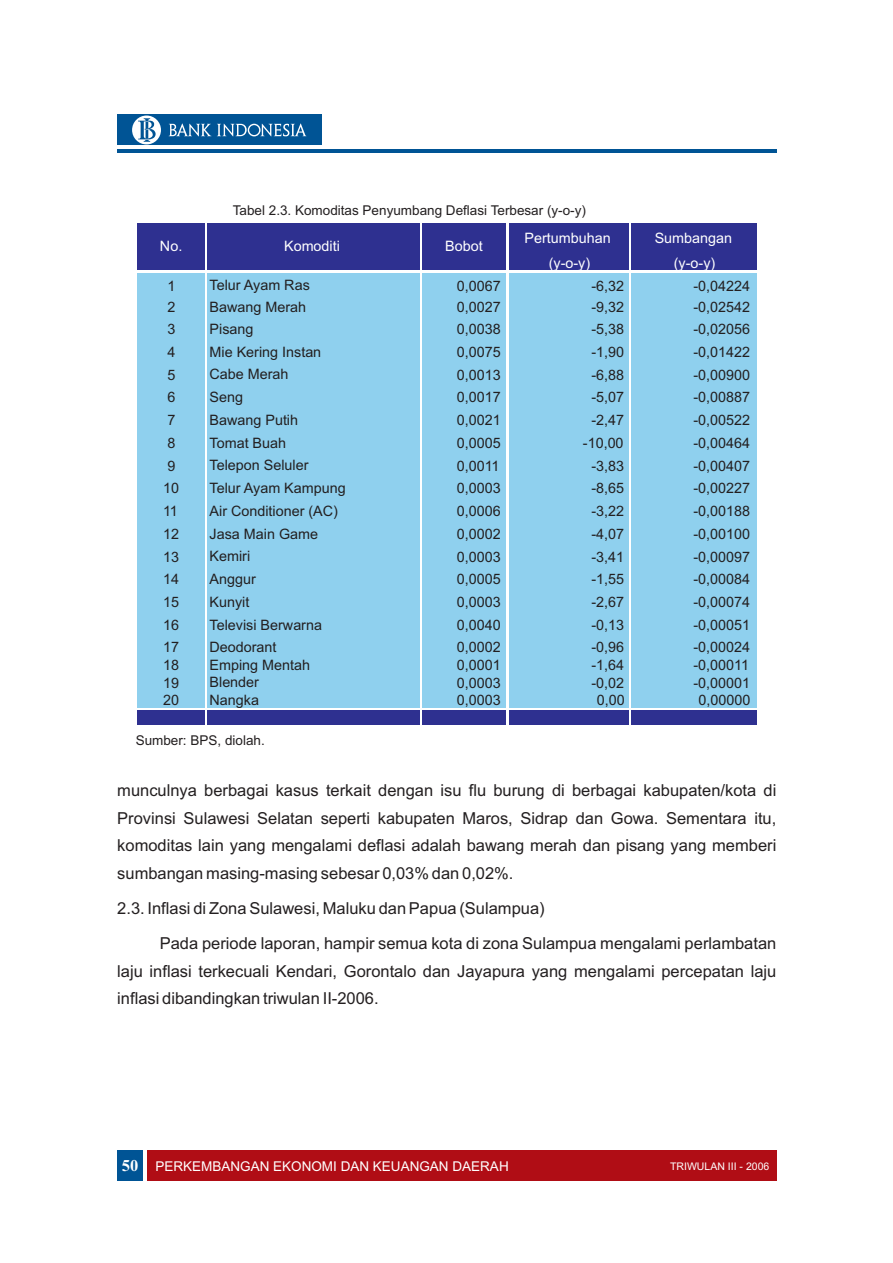
<style>
.page{position:relative;width:893px;height:1263px;background:#fff}
.page>*{position:absolute;margin:0;border:0;box-sizing:border-box;transform-origin:0 0}
.t1{font:16.5px/27.6px "Arial";color:#231f20}
.t2{font:14.4px "Arial";color:#231f20}
.t3{font:14.4px "Arial";color:#fff}
.t4{font:13.5px "Arial";color:#231f20}
.t5{font:13.5px "Arial";color:#fff}
.t6{font:10.5px "Arial";color:#fff}
.s1{font-family:"Times New Roman";font-weight:700;font-size:16.5px}
</style>
<div class="page">
<div style="left:117px;top:1150px;width:26px;height:31px;background:#005495"></div>
<div style="left:147px;top:1150px;width:629px;height:31px;background:#b00d15"></div>
<div style="left:117px;top:115px;width:204px;height:30px;background:#005495"></div>
<div style="left:132px;top:116px;width:29px;height:28px;background:#fff;border-radius:50%"></div>
<svg style="left:138px;top:118px;width:18px;height:24px"></svg>
<svg style="left:169px;top:124px;width:42px;height:12px"></svg>
<svg style="left:217px;top:124px;width:89px;height:12px"></svg>
<hr style="left:117px;top:150px;width:659px;height:3px;background:#005495">
<div style="left:136px;top:222px;width:622px;height:50px;background:#2e3090"></div>
<div style="left:136px;top:272px;width:622px;height:437px;background:#8fd0ee"></div>
<div style="left:136px;top:709px;width:622px;height:18px;background:#2e3090"></div>
<hr style="left:206px;top:223px;width:1px;height:504px;background:#fff">
<hr style="left:420px;top:223px;width:2px;height:504px;background:#fff">
<hr style="left:506px;top:223px;width:1px;height:504px;background:#fff">
<hr style="left:507px;top:223px;width:1px;height:504px;background:#fff">
<hr style="left:629px;top:223px;width:2px;height:504px;background:#fff">
<hr style="left:757px;top:223px;width:2px;height:504px;background:#fff">
<hr style="left:136px;top:221px;width:623px;height:2px;background:#fff">
<hr style="left:136px;top:271px;width:623px;height:1px;background:#fff">
<hr style="left:137px;top:708px;width:622px;height:1px;background:#fff">
<hr style="left:136px;top:725px;width:623px;height:1px;background:#fff">
<hr style="left:136px;top:726px;width:623px;height:1px;background:#fff">
<p class="t4" style="left:233px;top:205px;width:355px">Tabel 2.3. Komoditas Penyumbang Deflasi Terbesar (y-o-y)</p>
<p class="t3" style="left:160px;top:241px;width:24px">No.</p>
<p class="t3" style="left:284px;top:241px;width:57px">Komoditi</p>
<p class="t3" style="left:445px;top:241px;width:39px">Bobot</p>
<p class="t3" style="left:524px;top:233px;width:88px">Pertumbuhan</p>
<p class="t3" style="left:655px;top:233px;width:79px">Sumbangan</p>
<p class="t3" style="left:549px;top:257px;width:43px">(y-o-y)</p>
<p class="t3" style="left:674px;top:257px;width:43px">(y-o-y)</p>
<p class="t2" style="left:168px;top:280px;width:9px">1</p>
<p class="t2" style="left:210px;top:280px;width:102px">Telur Ayam Ras</p>
<p class="t2" style="left:457px;top:280px;width:45px">0,0067</p>
<p class="t2" style="left:591px;top:280px;width:34px">-6,32</p>
<p class="t2" style="left:693px;top:280px;width:58px">-0,04224</p>
<p class="t2" style="left:168px;top:302px;width:9px">2</p>
<p class="t2" style="left:210px;top:302px;width:98px">Bawang Merah</p>
<p class="t2" style="left:457px;top:302px;width:45px">0,0027</p>
<p class="t2" style="left:591px;top:302px;width:34px">-9,32</p>
<p class="t2" style="left:693px;top:302px;width:58px">-0,02542</p>
<p class="t2" style="left:168px;top:324px;width:9px">3</p>
<p class="t2" style="left:210px;top:323px;width:45px">Pisang</p>
<p class="t2" style="left:457px;top:324px;width:45px">0,0038</p>
<p class="t2" style="left:591px;top:324px;width:34px">-5,38</p>
<p class="t2" style="left:693px;top:324px;width:58px">-0,02056</p>
<p class="t2" style="left:168px;top:346px;width:9px">4</p>
<p class="t2" style="left:210px;top:346px;width:113px">Mie Kering Instan</p>
<p class="t2" style="left:457px;top:346px;width:45px">0,0075</p>
<p class="t2" style="left:591px;top:346px;width:34px">-1,90</p>
<p class="t2" style="left:693px;top:346px;width:58px">-0,01422</p>
<p class="t2" style="left:168px;top:369px;width:9px">5</p>
<p class="t2" style="left:210px;top:369px;width:80px">Cabe Merah</p>
<p class="t2" style="left:457px;top:369px;width:45px">0,0013</p>
<p class="t2" style="left:591px;top:369px;width:34px">-6,88</p>
<p class="t2" style="left:693px;top:369px;width:58px">-0,00900</p>
<p class="t2" style="left:168px;top:392px;width:9px">6</p>
<p class="t2" style="left:210px;top:392px;width:35px">Seng</p>
<p class="t2" style="left:457px;top:392px;width:45px">0,0017</p>
<p class="t2" style="left:591px;top:392px;width:34px">-5,07</p>
<p class="t2" style="left:693px;top:392px;width:58px">-0,00887</p>
<p class="t2" style="left:168px;top:415px;width:9px">7</p>
<p class="t2" style="left:210px;top:414px;width:90px">Bawang Putih</p>
<p class="t2" style="left:457px;top:415px;width:45px">0,0021</p>
<p class="t2" style="left:591px;top:415px;width:34px">-2,47</p>
<p class="t2" style="left:693px;top:415px;width:58px">-0,00522</p>
<p class="t2" style="left:168px;top:437px;width:9px">8</p>
<p class="t2" style="left:210px;top:437px;width:78px">Tomat Buah</p>
<p class="t2" style="left:457px;top:437px;width:45px">0,0005</p>
<p class="t2" style="left:583px;top:437px;width:42px">-10,00</p>
<p class="t2" style="left:693px;top:437px;width:58px">-0,00464</p>
<p class="t2" style="left:168px;top:460px;width:9px">9</p>
<p class="t2" style="left:210px;top:460px;width:100px">Telepon Seluler</p>
<p class="t2" style="left:457px;top:460px;width:44px">0,0011</p>
<p class="t2" style="left:591px;top:460px;width:34px">-3,83</p>
<p class="t2" style="left:693px;top:460px;width:58px">-0,00407</p>
<p class="t2" style="left:163px;top:483px;width:17px">10</p>
<p class="t2" style="left:210px;top:483px;width:138px">Telur Ayam Kampung</p>
<p class="t2" style="left:457px;top:483px;width:45px">0,0003</p>
<p class="t2" style="left:591px;top:483px;width:34px">-8,65</p>
<p class="t2" style="left:693px;top:483px;width:58px">-0,00227</p>
<p class="t2" style="left:163px;top:505px;width:16px">11</p>
<p class="t2" style="left:210px;top:505px;width:130px">Air Conditioner (AC)</p>
<p class="t2" style="left:457px;top:505px;width:45px">0,0006</p>
<p class="t2" style="left:591px;top:505px;width:34px">-3,22</p>
<p class="t2" style="left:693px;top:505px;width:58px">-0,00188</p>
<p class="t2" style="left:163px;top:528px;width:17px">12</p>
<p class="t2" style="left:210px;top:528px;width:110px">Jasa Main Game</p>
<p class="t2" style="left:457px;top:528px;width:45px">0,0002</p>
<p class="t2" style="left:591px;top:528px;width:34px">-4,07</p>
<p class="t2" style="left:693px;top:528px;width:58px">-0,00100</p>
<p class="t2" style="left:163px;top:551px;width:17px">13</p>
<p class="t2" style="left:210px;top:551px;width:42px">Kemiri</p>
<p class="t2" style="left:457px;top:551px;width:45px">0,0003</p>
<p class="t2" style="left:591px;top:551px;width:34px">-3,41</p>
<p class="t2" style="left:693px;top:551px;width:58px">-0,00097</p>
<p class="t2" style="left:163px;top:574px;width:17px">14</p>
<p class="t2" style="left:210px;top:574px;width:48px">Anggur</p>
<p class="t2" style="left:457px;top:574px;width:45px">0,0005</p>
<p class="t2" style="left:591px;top:574px;width:34px">-1,55</p>
<p class="t2" style="left:693px;top:574px;width:58px">-0,00084</p>
<p class="t2" style="left:163px;top:596px;width:17px">15</p>
<p class="t2" style="left:210px;top:596px;width:41px">Kunyit</p>
<p class="t2" style="left:457px;top:596px;width:45px">0,0003</p>
<p class="t2" style="left:591px;top:596px;width:34px">-2,67</p>
<p class="t2" style="left:693px;top:596px;width:58px">-0,00074</p>
<p class="t2" style="left:163px;top:619px;width:17px">16</p>
<p class="t2" style="left:210px;top:619px;width:114px">Televisi Berwarna</p>
<p class="t2" style="left:457px;top:619px;width:45px">0,0040</p>
<p class="t2" style="left:591px;top:619px;width:34px">-0,13</p>
<p class="t2" style="left:693px;top:619px;width:58px">-0,00051</p>
<p class="t2" style="left:163px;top:642px;width:17px">17</p>
<p class="t2" style="left:210px;top:642px;width:69px">Deodorant</p>
<p class="t2" style="left:457px;top:642px;width:45px">0,0002</p>
<p class="t2" style="left:591px;top:642px;width:34px">-0,96</p>
<p class="t2" style="left:693px;top:642px;width:58px">-0,00024</p>
<p class="t2" style="left:163px;top:659px;width:17px">18</p>
<p class="t2" style="left:210px;top:659px;width:102px">Emping Mentah</p>
<p class="t2" style="left:457px;top:659px;width:45px">0,0001</p>
<p class="t2" style="left:591px;top:659px;width:34px">-1,64</p>
<p class="t2" style="left:693px;top:659px;width:57px">-0,00011</p>
<p class="t2" style="left:163px;top:677px;width:17px">19</p>
<p class="t2" style="left:210px;top:677px;width:51px">Blender</p>
<p class="t2" style="left:457px;top:677px;width:45px">0,0003</p>
<p class="t2" style="left:591px;top:677px;width:34px">-0,02</p>
<p class="t2" style="left:693px;top:677px;width:58px">-0,00001</p>
<p class="t2" style="left:163px;top:695px;width:17px">20</p>
<p class="t2" style="left:210px;top:695px;width:51px">Nangka</p>
<p class="t2" style="left:457px;top:695px;width:45px">0,0003</p>
<p class="t2" style="left:597px;top:695px;width:29px">0,00</p>
<p class="t2" style="left:698px;top:695px;width:53px">0,00000</p>
<p class="t4" style="left:136px;top:735px;width:131px">Sumber: BPS, diolah.</p>
<p class="t1" style="left:117px;top:778px;width:661px;text-align:justify">munculnya berbagai kasus terkait dengan isu flu burung di berbagai kabupaten/kota di Provinsi Sulawesi Selatan seperti kabupaten Maros, Sidrap dan Gowa. Sementara itu, komoditas lain yang mengalami deflasi adalah bawang merah dan pisang yang memberi sumbangan masing-masing sebesar 0,03% dan 0,02%.</p>
<p class="t1" style="left:160px;top:892px;width:618px;line-height:35px;text-indent:-43px">2.3. Inflasi di Zona Sulawesi, Maluku dan Papua (Sulampua)<br>Pada periode laporan, hampir semua kota di zona Sulampua mengalami perlambatan</p>
<p class="t1" style="left:117px;top:959px;width:661px">laju inflasi terkecuali Kendari, Gorontalo dan Jayapura yang mengalami percepatan laju inflasi dibandingkan triwulan II-2006.</p>
<p class="t5" style="left:122px;top:1161px;width:388px"><span class="s1">50</span> PERKEMBANGAN EKONOMI DAN KEUANGAN DAERAH</p>
<p class="t6" style="left:670px;top:1162px;width:101px">TRIWULAN III - 2006</p>
</div>
